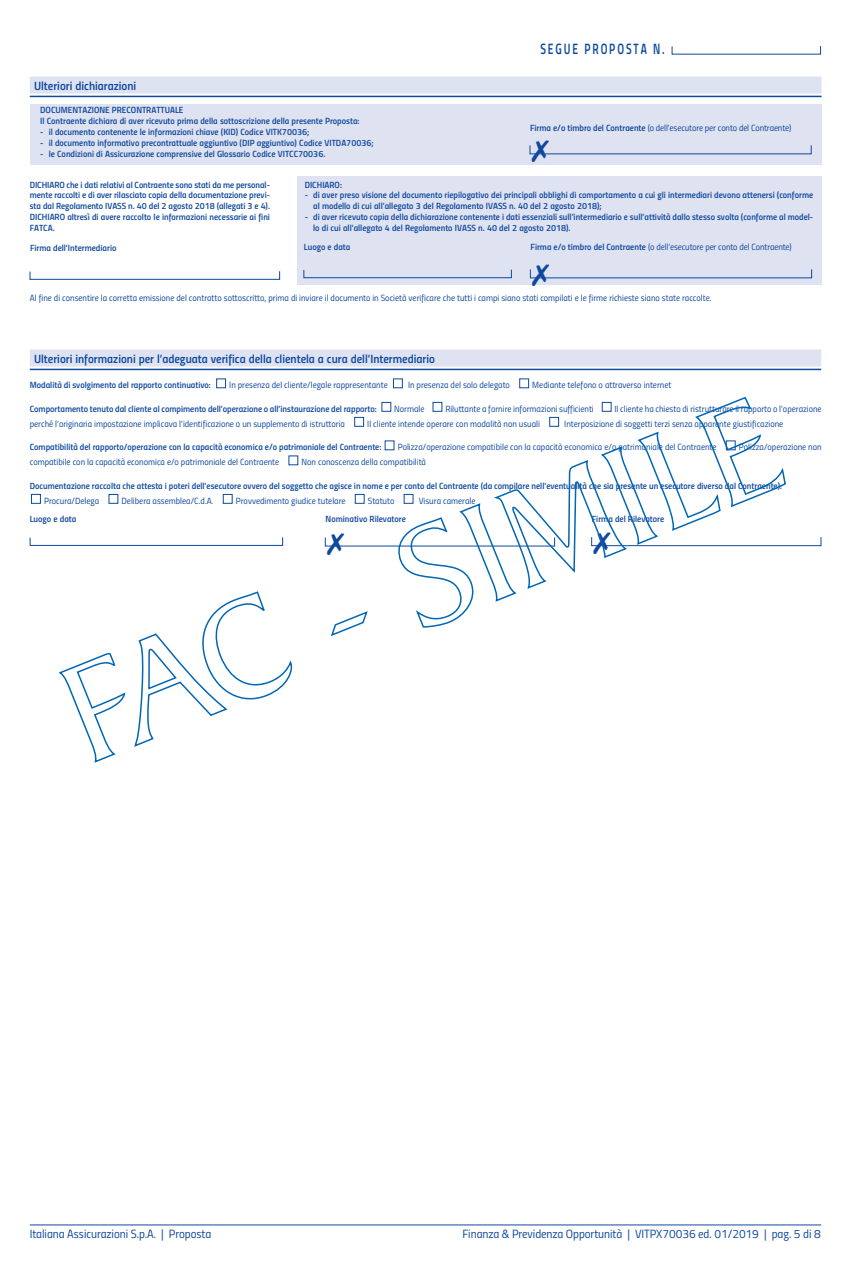
<style>
.page{position:relative;width:851px;height:1263px;background:#fff}
.page>*{position:absolute;margin:0;border:0;box-sizing:border-box;transform-origin:0 0}
.t1{font:15px "Titillium Semibold Upright";letter-spacing:.17em;color:#0f499d;scale:.75 1}
.t2{font:12px "Titillium Semibold Upright";color:#0f499d}
.t3{font:12px "Titillium Regular Upright";letter-spacing:-.005em;color:#0f499d}
.t4{font:9px/10.8px "Titillium Semibold Upright";color:#0f499d}
.t5{font:9px "Titillium Regular Upright";color:#0f499d}
.s1{font-family:"Titillium Semibold Upright"}
</style>
<div class="page">
<hr style="left:30px;top:1225px;width:791px;height:1px;background:#0f499d">
<div style="left:30px;top:104px;width:791px;height:60px;background:#dfe2f1"></div>
<div style="left:297px;top:176px;width:524px;height:109px;background:#dfe2f1"></div>
<div style="left:30px;top:271px;width:250px;height:9px;border:1px solid #0f499d"></div>
<div style="left:303px;top:269px;width:208px;height:9px;border:1px solid #0f499d"></div>
<div style="left:30px;top:77px;width:791px;height:17px;background:#dfe2f1"></div>
<hr style="left:30px;top:96px;width:791px;height:1px;background:#0f499d">
<div style="left:30px;top:537px;width:253px;height:9px;border:1px solid #0f499d"></div>
<div style="left:30px;top:349px;width:791px;height:17px;background:#dfe2f1"></div>
<hr style="left:30px;top:369px;width:791px;height:1px;background:#0f499d">
<svg style="left:31px;top:378px;width:529px;height:126px"></svg>
<div style="left:591px;top:537px;width:230px;height:9px;border:1px solid #0f499d"></div>
<svg style="left:58px;top:652px;width:68px;height:111px"></svg>
<svg style="left:134px;top:591px;width:159px;height:156px"></svg>
<svg style="left:331px;top:611px;width:37px;height:25px"></svg>
<svg style="left:392px;top:502px;width:99px;height:126px"></svg>
<svg style="left:491px;top:459px;width:121px;height:143px"></svg>
<svg style="left:532px;top:153px;width:17px;height:2px"></svg>
<svg style="left:532px;top:277px;width:17px;height:2px"></svg>
<svg style="left:327px;top:545px;width:17px;height:2px"></svg>
<svg style="left:593px;top:396px;width:193px;height:159px"></svg>
<h2 class="t2" style="left:34px;top:82px;width:104px">Ulteriori dichiarazioni</h2>
<p class="t4" style="left:40px;top:106px;width:321px">DOCUMENTAZIONE PRECONTRATTUALE<br>Il Contraente dichiara di aver ricevuto prima della sottoscrizione della presente Proposta:</p>
<p class="t4" style="left:40px;top:128px;width:270px">- il documento contenente le informazioni chiave (KID) Codice VITK70036;</p>
<p class="t4" style="left:40px;top:138px;width:335px">- il documento informativo precontrattuale aggiuntivo (DIP aggiuntivo) Codice VITDA70036;</p>
<p class="t4" style="left:40px;top:149px;width:286px">- le Condizioni di Assicurazione comprensive del Glossario Codice VITCC70036.</p>
<h1 class="t1" style="left:540px;top:43px;width:167px">SEGUE PROPOSTA N.</h1>
<p class="t5" style="left:530px;top:125px;width:263px"><span class="s1">Firma e/o timbro del Contraente</span> (o dell’esecutore per conto del Contraente)</p>
<p class="t4" style="left:30px;top:180px;width:242px;text-align:justify">DICHIARO che i dati relativi al Contraente sono stati da me personal&shy;mente raccolti e di aver rilasciato copia della documentazione previ&shy;sta dal Regolamento IVASS n. 40 del 2 agosto 2018 (allegati 3 e 4).<br>DICHIARO altresì di avere raccolto le informazioni necessarie ai fini FATCA.</p>
<p class="t4" style="left:304px;top:180px;width:39px">DICHIARO:</p>
<p class="t4" style="left:313px;top:191px;width:501px;text-indent:-9px">- di aver preso visione del documento riepilogativo dei principali obblighi di comportamento a cui gli intermediari devono attenersi (conforme al modello di cui all’allegato 3 del Regolamento IVASS n. 40 del 2 agosto 2018);</p>
<p class="t4" style="left:313px;top:212px;width:501px;text-indent:-9px">- di aver ricevuto copia della dichiarazione contenente i dati essenziali sull’intermediario e sull’attività dallo stesso svolta (conforme al model&shy;lo di cui all’allegato 4 del Regolamento IVASS n. 40 del 2 agosto 2018).</p>
<p class="t5" style="left:530px;top:243px;width:263px"><span class="s1">Firma e/o timbro del Contraente</span> (o dell’esecutore per conto del Contraente)</p>
<p class="t4" style="left:30px;top:244px;width:88px">Firma dell’Intermediario</p>
<p class="t4" style="left:304px;top:242px;width:48px">Luogo e data</p>
<p class="t5" style="left:30px;top:295px;width:683px">Al fine di consentire la corretta emissione del contratto sottoscritto, prima di inviare il documento in Società verificare che tutti i campi siano stati compilati e le firme richieste siano state raccolte.</p>
<h2 class="t2" style="left:34px;top:355px;width:402px">Ulteriori informazioni per l’adeguata verifica della clientela a cura dell’Intermediario</h2>
<p class="t4" style="left:30px;top:380px;width:183px">Modalità di svolgimento del rapporto continuativo:</p>
<p class="t5" style="left:229px;top:382px;width:160px">In presenza del cliente/legale rappresentante</p>
<p class="t5" style="left:408px;top:382px;width:103px">In presenza del solo delegato</p>
<p class="t5" style="left:532px;top:382px;width:140px">Mediante telefono o attraverso internet</p>
<p class="t4" style="left:30px;top:404px;width:348px">Comportamento tenuto dal cliente al compimento dell’operazione o all’instaurazione del rapporto:</p>
<p class="t5" style="left:394px;top:405px;width:32px">Normale</p>
<p class="t5" style="left:445px;top:405px;width:150px">Riluttante a fornire informazioni sufficienti</p>
<p class="t5" style="left:614px;top:405px;width:209px">Il cliente ha chiesto di ristrutturare il rapporto o l’operazione</p>
<p class="t5" style="left:30px;top:420px;width:317px">perché l’originaria impostazione implicava l’identificazione o un supplemento di istruttoria</p>
<p class="t5" style="left:367px;top:420px;width:174px">Il cliente intende operare con modalità non usuali</p>
<p class="t5" style="left:564px;top:420px;width:220px">Interposizione di soggetti terzi senza apparente giustificazione</p>
<p class="t4" style="left:30px;top:442px;width:353px">Compatibilità del rapporto/operazione con la capacità economica e/o patrimoniale del Contraente:</p>
<p class="t5" style="left:397px;top:444px;width:320px">Polizza/operazione compatibile con la capacità economica e/o patrimoniale del Contraente</p>
<p class="t5" style="left:738px;top:444px;width:84px">Polizza/operazione non</p>
<p class="t5" style="left:30px;top:459px;width:251px">compatibile con la capacità economica e/o patrimoniale del Contraente</p>
<p class="t5" style="left:301px;top:459px;width:126px">Non conoscenza della compatibilità</p>
<p class="t4" style="left:30px;top:481px;width:753px">Documentazione raccolta che attesta i poteri dell’esecutore ovvero del soggetto che agisce in nome e per conto del Contraente (da compilare nell’eventualità che sia presente un esecutore diverso dal Contraente):</p>
<p class="t5" style="left:44px;top:497px;width:57px">Procura/Delega</p>
<p class="t5" style="left:122px;top:497px;width:93px">Delibera assemblea/C.d.A.</p>
<p class="t5" style="left:236px;top:497px;width:111px">Provvedimento giudice tutelare</p>
<p class="t5" style="left:368px;top:497px;width:28px">Statuto</p>
<p class="t5" style="left:418px;top:497px;width:58px">Visura camerale</p>
<p class="t4" style="left:325px;top:514px;width:82px">Nominativo Rilevatore</p>
<p class="t4" style="left:592px;top:514px;width:74px">Firma del Rilevatore</p>
<p class="t4" style="left:30px;top:514px;width:48px">Luogo e data</p>
<h2 class="t3" style="left:30px;top:1229px;width:183px">Italiana Assicurazioni S.p.A. | Proposta</h2>
<h2 class="t3" style="left:462px;top:1229px;width:359px">Finanza &amp; Previdenza Opportunità | VITPX70036 ed. 01/2019 | pag. 5 di 8</h2>
</div>
